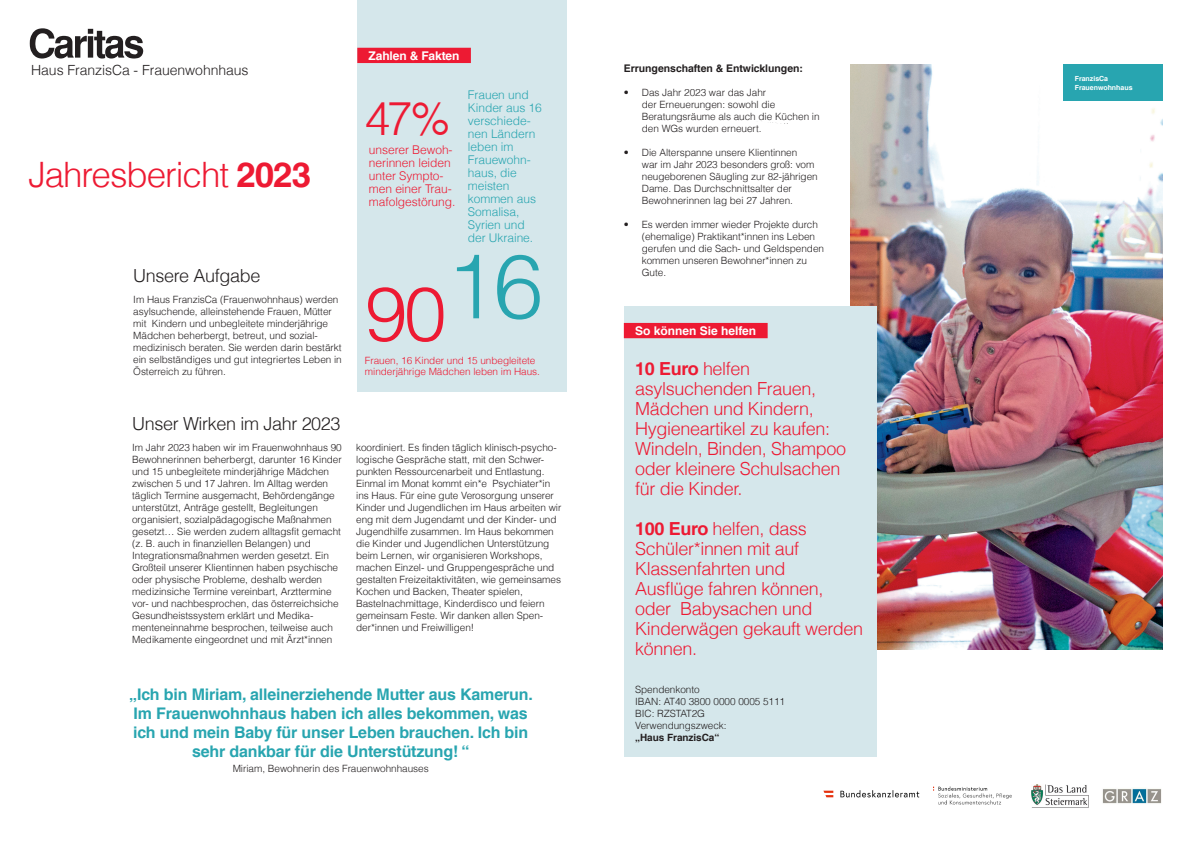
<style>
.page{position:relative;width:1191px;height:842px;background:#fff}
.page>*{position:absolute;margin:0;border:0;box-sizing:border-box;transform-origin:0 0}
.t1{font:300 90px "Helveticafor Caritas";color:#28a5b0}
.Text_rot{font:300 76px "Helveticafor Caritas";color:#ed1a33}
.t2{font:300 46.4px "Helveticafor Caritas";color:#ed1a33}
._02_Jahresbericht{font:300 35px "Helveticafor Caritas";letter-spacing:-.03em;color:#ed1a33}
.Titel_weiss{font:300 18px/20px "Helveticafor Caritas";letter-spacing:-.02em;color:#ed1a33}
._03_Titel{font:300 18px "Helveticafor Caritas";letter-spacing:-.02em;color:#231f20}
._04_Text{font:700 16px/19px "Helveticafor Caritas";letter-spacing:-.01em;color:#28a5b0;text-align:center}
._01_Einrichtung{font:300 14px "Helveticafor Caritas";letter-spacing:-.005em;color:#231f20}
.Text_rot-2{font:300 12px/13px "Helveticafor Caritas";letter-spacing:-.005em;color:#28a5b0}
.Text_rot-3{font:300 12px/13px "Helveticafor Caritas";letter-spacing:-.005em;color:#ed1a33}
.Titel_weiss-2{font:700 12px "Helveticafor Caritas";letter-spacing:-.01em;color:#fff}
._07_Titel_klein_bold{font:700 10.5px "Helveticafor Caritas";letter-spacing:-.005em;color:#231f20}
._04_Text-2{font:300 10px/12px "Helveticafor Caritas";letter-spacing:-.005em;color:#231f20}
.Spendenkonto{font:300 10px/12px "Helveticafor Caritas";letter-spacing:-.005em;color:#231f20}
.Text_rot-4{font:300 10px/11.5px "Helveticafor Caritas";letter-spacing:-.005em;color:#ed1a33}
.Bildtext_weiss{font:700 7px/9px "Helveticafor Caritas";color:#fff}
.s1{font-weight:700}
</style>
<div class="page">
<svg style="left:30px;top:28px;width:113px;height:31px"></svg>
<div style="left:357px;top:0;width:210px;height:392px;background:#d5e7eb"></div>
<div style="left:357px;top:48px;width:114px;height:15px;background:#ed1a33"></div>
<img style="left:1031px;top:785px;width:57px;height:23px">
<img style="left:933px;top:786px;width:79px;height:19px">
<img style="left:823px;top:790px;width:97px;height:8px">
<img style="left:1102px;top:788px;width:60px;height:16px">
<img style="left:850px;top:64px;width:312px;height:586px">
<div style="left:1063px;top:64px;width:99px;height:37px;background:#28a5b0"></div>
<div style="left:624px;top:306px;width:252px;height:451px;background:#d5e7eb"></div>
<div style="left:624px;top:323px;width:143px;height:15px;background:#ed1a33"></div>
<p class="Titel_weiss-2" style="left:369px;top:48px;width:92px">Zahlen &amp; Fakten</p>
<p class="_01_Einrichtung" style="left:31px;top:62px;width:219px">Haus FranzisCa - Frauenwohnhaus</p>
<p class="_07_Titel_klein_bold" style="left:624px;top:62px;width:181px">Errungenschaften &amp; Entwicklungen:</p>
<p class="_04_Text-2" style="left:642px;top:86px;width:179px;text-indent:-18px">• Das Jahr 2023 war das Jahr<br>der Erneuerungen: sowohl die<br>Beratungsräume als auch die Küchen in den WGs wurden erneuert.</p>
<p class="_04_Text-2" style="left:642px;top:146px;width:177px;text-indent:-18px">• Die Alterspanne unsere Klientinnen<br>war im Jahr 2023 besonders groß: vom neugeborenen Säugling zur 82-jährigen Dame. Das Durchschnittsalter der Bewohnerinnen lag bei 27 Jahren.</p>
<p class="_04_Text-2" style="left:642px;top:218px;width:184px;text-indent:-18px">• Es werden immer wieder Projekte durch (ehemalige) Praktikant*innen ins Leben gerufen und die Sach- und Geldspenden kommen unseren Bewohner*innen zu<br>Gute.</p>
<p class="Text_rot-2" style="left:468px;top:88px;width:75px">Frauen und<br>Kinder aus 16 verschiede&shy;nen Ländern leben im<br>Frauewohn&shy;haus, die meisten kommen aus<br>Somalisa,<br>Syrien und der Ukraine.</p>
<p class="t2" style="left:365px;top:89px;width:88px">47%</p>
<p class="Text_rot-3" style="left:369px;top:143px;width:88px">unserer Bewoh&shy;nerinnen leiden unter Sympto&shy;men einer Trau&shy;mafolgestörung.</p>
<p class="_02_Jahresbericht" style="left:28px;top:152px;width:284px">Jahresbericht <span class="s1">2023</span></p>
<p class="t1" style="left:446px;top:230px;width:99px">16</p>
<p class="_03_Titel" style="left:133px;top:265px;width:129px">Unsere Aufgabe</p>
<p class="_04_Text-2" style="left:133px;top:293px;width:210px">Im Haus FranzisCa (Frauenwohnhaus) werden asylsuchende, alleinstehende Frauen, Mütter mit Kindern und unbegleitete minderjährige Mädchen beherbergt, betreut, und sozial&shy;medizinisch beraten. Sie werden darin bestärkt ein selbständiges und gut integriertes Leben in Österreich zu führen.</p>
<p class="Text_rot" style="left:365px;top:266px;width:83px">90</p>
<p class="Text_rot-4" style="left:365px;top:354px;width:176px">Frauen, 16 Kinder und 15 unbegleitete minderjährige Mädchen leben im Haus.</p>
<p class="Titel_weiss-2" style="left:635px;top:323px;width:123px">So können Sie helfen</p>
<p class="Titel_weiss" style="left:635px;top:358px;width:212px"><span class="s1">10 Euro</span> helfen asylsuchenden Frauen,<br>Mädchen und Kindern,<br>Hygieneartikel zu kaufen:<br>Windeln, Binden, Shampoo oder kleinere Schulsachen für die Kinder.</p>
<p class="Titel_weiss" style="left:635px;top:518px;width:229px"><span class="s1">100 Euro</span> helfen, dass<br>Schüler*innen mit auf<br>Klassenfahrten und<br>Ausflüge fahren können, oder Babysachen und<br>Kinderwägen gekauft werden können.</p>
<p class="Spendenkonto" style="left:635px;top:683px;width:66px">Spendenkonto</p>
<p class="Spendenkonto" style="left:635px;top:695px;width:151px">IBAN: AT40 3800 0000 0005 5111</p>
<p class="Spendenkonto" style="left:635px;top:707px;width:71px">BIC: RZSTAT2G</p>
<p class="Spendenkonto" style="left:635px;top:719px;width:93px">Verwendungszweck: <span class="s1">„Haus FranzisCa“</span></p>
<p class="_03_Titel" style="left:132px;top:413px;width:210px">Unser Wirken im Jahr 2023</p>
<p class="_04_Text-2" style="left:132px;top:441px;width:211px">Im Jahr 2023 haben wir im Frauenwohnhaus 90<br>Bewohnerinnen beherbergt, darunter 16 Kinder und 15 unbegleitete minderjährige Mädchen zwischen 5 und 17 Jahren. Im Alltag werden täglich Termine ausgemacht, Behördengänge unterstützt, Anträge gestellt, Begleitungen organisiert, sozialpädagogische Maßnahmen gesetzt… Sie werden zudem alltagsfit gemacht (z. B. auch in finanziellen Belangen) und Integrationsmaßnahmen werden gesetzt. Ein Großteil unserer Klientinnen haben psychische oder physische Probleme, deshalb werden medizinsiche Termine vereinbart, Arzttermine vor- und nachbesprochen, das österreichsiche Gesundheistssystem erklärt und Medika&shy;menteneinnahme besprochen, teilweise auch Medikamente eingeordnet und mit Ärzt*innen</p>
<p class="_04_Text-2" style="left:356px;top:441px;width:207px">koordiniert. Es finden täglich klinisch-psycho&shy;logische Gespräche statt, mit den Schwer&shy;punkten Ressourcenarbeit und Entlastung.<br>Einmal im Monat kommt ein*e Psychiater*in ins Haus. Für eine gute Verosorgung unserer Kinder und Jugendlichen im Haus arbeiten wir eng mit dem Jugendamt und der Kinder- und Jugendhilfe zusammen. Im Haus bekommen die Kinder und Jugendlichen Unterstützung beim Lernen, wir organisieren Workshops, machen Einzel- und Gruppengespräche und gestalten Freizeitaktivitäten, wie gemeinsames Kochen und Backen, Theater spielen, Bastelnachmittage, Kinderdisco und feiern gemeinsam Feste. Wir danken allen Spen&shy;der*innen und Freiwilligen!</p>
<p class="_04_Text" style="left:129px;top:685px;width:405px">„Ich bin Miriam, alleinerziehende Mutter aus Kamerun.<br>Im Frauenwohnhaus haben ich alles bekommen, was ich und mein Baby für unser Leben brauchen. Ich bin sehr dankbar für die Unterstützung! “</p>
<p class="_04_Text-2" style="left:233px;top:762px;width:197px">Miriam, Bewohnerin des Frauenwohnhauses</p>
<p class="Bildtext_weiss" style="left:1074px;top:74px;width:59px">FranzisCa<br>Frauenwohnhaus</p>
</div>
